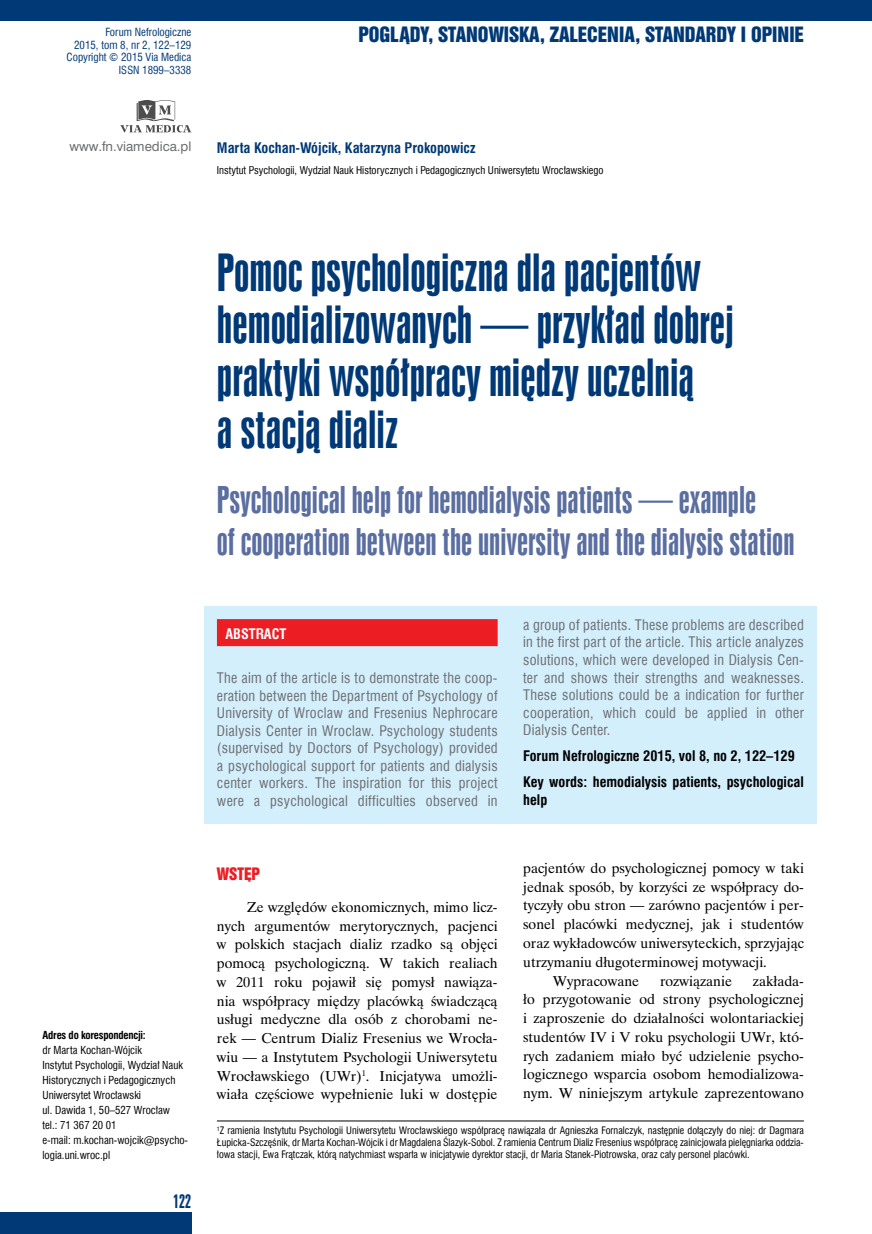
<style>
.page{position:relative;width:872px;height:1234px;background:#fff}
.page>*{position:absolute;margin:0;border:0;box-sizing:border-box;transform-origin:0 0}
.t1{font:48px/52.5px "Swis 924 EU";color:#003976}
.t2{font:34.5px/41.4px "Swis 924 EU";color:#5a6ea0}
.t3{font:19.35px "Swis 921 EU";color:#003976}
.t4{font:18px "Swis 924 EU";color:#003976}
.t5{font:15.75px "Swis 921 EU";color:#ed1d24}
.t6{font:14.25px/18.8px "Time Ibis EE";color:#000;text-align:justify}
.t7{font:14.25px/17.5px "Swis 721 Cn EU";letter-spacing:.02em;color:#6d6e71;text-align:justify}
.t8{font:700 14.25px/26.1px "Swis 721 Cn EU";color:#000}
.t9{font:700 14.25px "Swis 721 Cn EU";color:#003976}
.t10{font:700 14.25px "Swis 721 Cn EU";color:#fff}
.t11{font:12.3px "Swis 721 PL";color:#6d6e71}
.t12{font:10.95px/12.6px "Swis 721 Cn EU";color:#003976;text-align:right}
.t13{font:10.8px/15px "Swis 721 Cn EU";color:#000}
.t14{font:700 10.8px "Swis 721 Cn EU";letter-spacing:-.02em;color:#000}
.t15{font:10.5px "Swis 721 Cn EU";color:#000}
.t16{font:10.05px/12px "Swis 721 Cn EU";color:#000;text-align:justify}
</style>
<div class="page">
<div style="left:0;top:1212px;width:191px;height:21px;background:#003976"></div>
<div style="left:0;top:0;width:872px;height:21px;background:#003976"></div>
<svg style="left:120px;top:100px;width:71px;height:33px"></svg>
<div style="left:204px;top:606px;width:612px;height:217px;background:#d4effc"></div>
<div style="left:217px;top:619px;width:280px;height:27px;background:#ed1d24"></div>
<hr style="left:217px;top:1120px;width:587px;height:1px;background:#000">
<p class="t12" style="left:67px;top:26px;width:126px">Forum Nefrologiczne<br>2015, tom 8, nr 2, 122–129<br>Copyright © 2015 Via Medica<br>ISSN 1899–3338</p>
<h3 class="t3" style="left:358px;top:22px;width:447px">POGLĄDY, STANOWISKA, ZALECENIA, STANDARDY I OPINIE</h3>
<p class="t11" style="left:70px;top:138px;width:123px">www.fn.viamedica.pl</p>
<p class="t9" style="left:217px;top:140px;width:260px">Marta Kochan-Wójcik, Katarzyna Prokopowicz</p>
<p class="t15" style="left:217px;top:164px;width:388px">Instytut Psychologii, Wydział Nauk Historycznych i Pedagogicznych Uniwersytetu Wrocławskiego</p>
<p class="t14" style="left:43px;top:1028px;width:105px">Adres do korespondencji:</p>
<p class="t13" style="left:43px;top:1042px;width:147px">dr Marta Kochan-Wójcik<br>Instytut Psychologii, Wydział Nauk<br>Historycznych i Pedagogicznych<br>Uniwersytet Wrocławski<br>ul. Dawida 1, 50–527 Wrocław<br>tel.: 71 367 20 01<br>e-mail: m.kochan-wojcik@psycho&shy;logia.uni.wroc.pl</p>
<p class="t4" style="left:173px;top:1190px;width:20px">122</p>
<h1 class="t1" style="left:217px;top:246px;width:518px">Pomoc psychologiczna dla pacjentów hemodializowanych — przykład dobrej praktyki współpracy między uczelnią<br>a stacją dializ</h1>
<h2 class="t2" style="left:217px;top:479px;width:579px">Psychological help for hemodialysis patients — example<br>of cooperation between the university and the dialysis station</h2>
<p class="t10" style="left:225px;top:624px;width:62px">Abstract</p>
<p class="t7" style="left:217px;top:669px;width:282px">The aim of the article is to demonstrate the coop&shy;eration between the Department of Psychology of University of Wroclaw and Fresenius Nephrocare Dialysis Center in Wroclaw. Psychology students (supervised by Doctors of Psychology) provided a psychological support for patients and dialysis center workers. The inspiration for this project were a psychological difficulties observed in</p>
<p class="t5" style="left:217px;top:863px;width:45px">WSTĘP</p>
<p class="t6" style="left:217px;top:897px;width:282px;text-indent:30px">Ze względów ekonomicznych, mimo licz&shy;nych argumentów merytorycznych, pacjenci w polskich stacjach dializ rzadko są objęci pomocą psychologiczną. W takich realiach w 2011 roku pojawił się pomysł nawiąza&shy;nia współpracy między placówką świadczącą usługi medyczne dla osób z chorobami ne&shy;rek — Centrum Dializ Fresenius we Wrocła&shy;wiu — a Instytutem Psychologii Uniwersytetu Wrocławskiego (UWr)<sup>1</sup>. Inicjatywa umożli&shy;wiała częściowe wypełnienie luki w dostępie</p>
<p class="t7" style="left:523px;top:615px;width:282px">a group of patients. These problems are described in the first part of the article. This article analyzes solutions, which were developed in Dialysis Cen&shy;ter and shows their strengths and weaknesses.<br>These solutions could be a indication for further cooperation, which could be applied in other Dialysis Center.</p>
<p class="t8" style="left:523px;top:743px;width:282px">Forum Nefrologiczne 2015, vol 8, no 2, 122–129<br>Key words: hemodialysis patients, psychological</p>
<p class="t8" style="left:523px;top:787px;width:26px">help</p>
<p class="t6" style="left:523px;top:858px;width:282px">pacjentów do psychologicznej pomocy w taki</p>
<p class="t6" style="left:523px;top:877px;width:282px">jednak sposób, by korzyści ze współpracy do-</p>
<p class="t6" style="left:523px;top:895px;width:282px">tyczyły obu stron — zarówno pacjentów i per-</p>
<p class="t6" style="left:523px;top:914px;width:282px">sonel placówki medycznej, jak i studentów</p>
<p class="t6" style="left:523px;top:933px;width:282px">oraz wykładowców uniwersyteckich, sprzyjając</p>
<p class="t6" style="left:523px;top:952px;width:245px">utrzymaniu długoterminowej motywacji.</p>
<p class="t6" style="left:553px;top:970px;width:88px">Wypracowane</p>
<p class="t6" style="left:660px;top:970px;width:73px">rozwiązanie</p>
<p class="t6" style="left:523px;top:970px;width:282px;text-indent:230px">zakłada&shy;ło przygotowanie od strony psychologicznej i zaproszenie do działalności wolontariackiej studentów IV i V roku psychologii UWr, któ&shy;rych zadaniem miało być udzielenie psycho&shy;logicznego wsparcia osobom hemodializowa&shy;nym. W niniejszym artykule zaprezentowano</p>
<p class="t16" style="left:217px;top:1124px;width:588px"><sup>1</sup>Z ramienia Instytutu Psychologii Uniwersytetu Wrocławskiego współpracę nawiązała dr Agnieszka Fornalczyk, następnie dołączyły do niej: dr Dagmara Łupicka-Szczęśnik, dr Marta Kochan-Wójcik i dr Magdalena Ślazyk-Sobol. Z ramienia Centrum Dializ Fresenius współpracę zainicjowała pielęgniarka oddzia&shy;łowa stacji, Ewa Frątczak, którą natychmiast wsparła w inicjatywie dyrektor stacji, dr Maria Stanek-Piotrowska, oraz cały personel placówki.</p>
</div>
